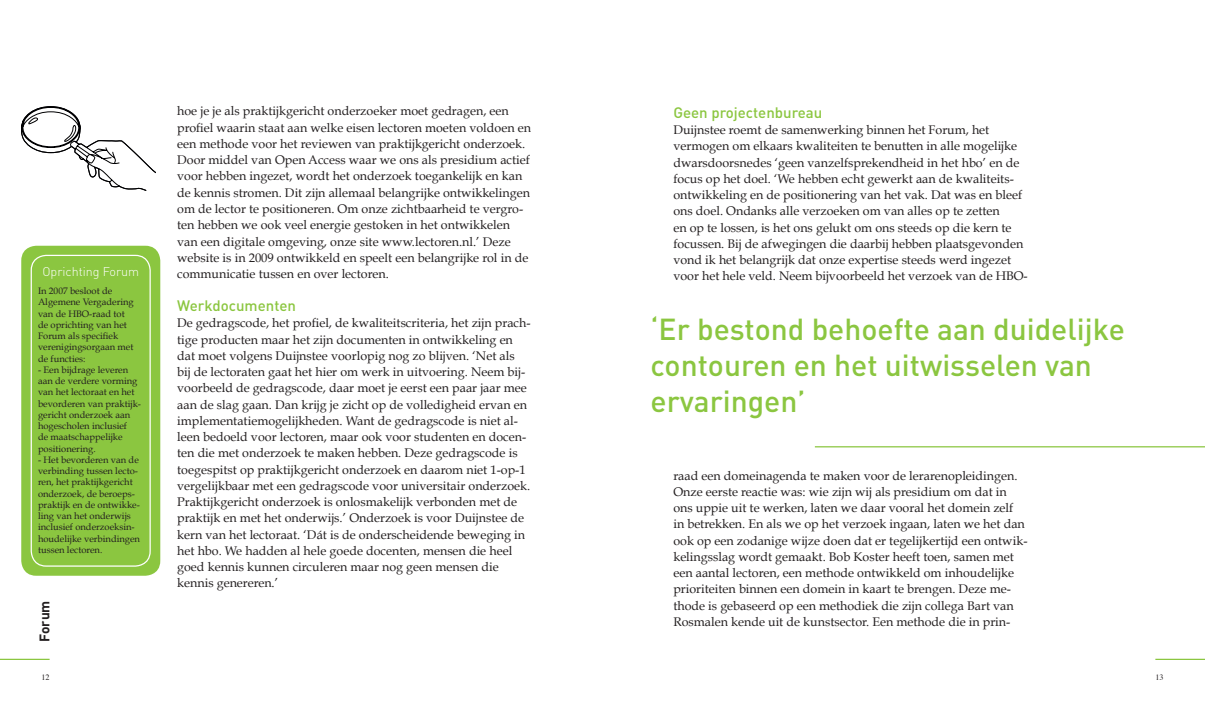
<style>
.page{position:relative;width:1205px;height:709px;background:#fff}
.page>*{position:absolute;margin:0;border:0;box-sizing:border-box;transform-origin:0 0}
.t1{font:500 30px/36px "DIN Pro";color:#8bc640}
.t2{font:500 15px "DIN Pro";color:#8bc640}
.t3{font:700 13.75px "DIN Pro";color:#231f20}
.t4{font:12.5px/16.2px "Book Antiqua";color:#231f20}
.t5{font:300 12.5px "DIN Pro";color:#fff}
.t6{font:9.38px/11.2px "Book Antiqua";color:#231f20}
.t7{font:8.12px "Times";color:#231f20}
</style>
<div class="page">
<hr style="left:0;top:658px;width:50px;height:2px;background:#8bc640">
<hr style="left:1155px;top:658px;width:50px;height:2px;background:#8bc640">
<hr style="left:815px;top:446px;width:390px;height:1px;background:#8bc640">
<div style="left:21px;top:246px;width:139px;height:329px;background:#8bc640;border-radius:15px"></div>
<div style="left:31px;top:255px;width:120px;height:311px;border:1px solid #fff;border-radius:15px"></div>
<svg style="left:21px;top:106px;width:135px;height:84px"></svg>
<p class="t5" style="left:42px;top:263px;width:98px">Oprichting Forum</p>
<p class="t6" style="left:38px;top:285px;width:97px">In 2007 besloot de<br>Algemene Vergadering van de HBO-raad tot de oprichting van het<br>Forum als specifiek verenigingsorgaan met de functies:</p>
<p class="t6" style="left:38px;top:364px;width:105px">- Een bijdrage leveren aan de verdere vorming van het lectoraat en het bevorderen van praktijk&shy;gericht onderzoek aan hogescholen inclusief<br>de maatschappelijke positionering.</p>
<p class="t6" style="left:38px;top:454px;width:104px">- Het bevorderen van de verbinding tussen lecto&shy;ren, het praktijkgericht onderzoek, de beroeps&shy;praktijk en de ontwikke&shy;ling van het onderwijs inclusief onderzoeksin&shy;houdelijke verbindingen tussen lectoren.</p>
<p class="t3" style="left:35px;top:642px;width:43px;rotate:-90deg">Forum</p>
<p class="t7" style="left:41px;top:670px;width:10px">12</p>
<p class="t4" style="left:177px;top:103px;width:355px">hoe je je als praktijkgericht onderzoeker moet gedragen, een profiel waarin staat aan welke eisen lectoren moeten voldoen en een methode voor het reviewen van praktijkgericht onderzoek.<br>Door middel van Open Access waar we ons als presidium actief voor hebben ingezet, wordt het onderzoek toegankelijk en kan de kennis stromen. Dit zijn allemaal belangrijke ontwikkelingen om de lector te positioneren. Om onze zichtbaarheid te vergro&shy;ten hebben we ook veel energie gestoken in het ontwikkelen van een digitale omgeving, onze site www.lectoren.nl.’ Deze website is in 2009 ontwikkeld en speelt een belangrijke rol in de communicatie tussen en over lectoren.</p>
<p class="t2" style="left:177px;top:295px;width:120px">Werkdocumenten</p>
<p class="t4" style="left:177px;top:315px;width:355px">De gedragscode, het profiel, de kwaliteitscriteria, het zijn prach&shy;tige producten maar het zijn documenten in ontwikkeling en dat moet volgens Duijnstee voorlopig nog zo blijven. ‘Net als bij de lectoraten gaat het hier om werk in uitvoering. Neem bij&shy;voorbeeld de gedragscode, daar moet je eerst een paar jaar mee aan de slag gaan. Dan krijg je zicht op de volledigheid ervan en implementatiemogelijkheden. Want de gedragscode is niet al&shy;leen bedoeld voor lectoren, maar ook voor studenten en docen&shy;ten die met onderzoek te maken hebben. Deze gedragscode is toegespitst op praktijkgericht onderzoek en daarom niet 1-op-1 vergelijkbaar met een gedragscode voor universitair onderzoek.<br>Praktijkgericht onderzoek is onlosmakelijk verbonden met de praktijk en met het onderwijs.’ Onderzoek is voor Duijnstee de kern van het lectoraat. ‘Dát is de onderscheidende beweging in het hbo. We hadden al hele goede docenten, mensen die heel goed kennis kunnen circuleren maar nog geen mensen die kennis genereren.’</p>
<p class="t2" style="left:673px;top:102px;width:150px">Geen projectenbureau</p>
<p class="t4" style="left:673px;top:122px;width:356px">Duijnstee roemt de samenwerking binnen het Forum, het vermogen om elkaars kwaliteiten te benutten in alle mogelijke dwarsdoorsnedes ‘geen vanzelfsprekendheid in het hbo’ en de focus op het doel. ‘We hebben echt gewerkt aan de kwaliteits&shy;ontwikkeling en de positionering van het vak. Dat was en bleef ons doel. Ondanks alle verzoeken om van alles op te zetten<br>en op te lossen, is het ons gelukt om ons steeds op die kern te focussen. Bij de afwegingen die daarbij hebben plaatsgevonden vond ik het belangrijk dat onze expertise steeds werd ingezet voor het hele veld. Neem bijvoorbeeld het verzoek van de HBO-</p>
<h1 class="t1" style="left:650px;top:310px;width:476px">‘Er bestond behoefte aan duidelijke contouren en het uitwisselen van ervaringen’</h1>
<p class="t4" style="left:673px;top:467px;width:356px">raad een domeinagenda te maken voor de lerarenopleidingen.<br>Onze eerste reactie was: wie zijn wij als presidium om dat in ons uppie uit te werken, laten we daar vooral het domein zelf<br>in betrekken. En als we op het verzoek ingaan, laten we het dan ook op een zodanige wijze doen dat er tegelijkertijd een ontwik&shy;kelingsslag wordt gemaakt. Bob Koster heeft toen, samen met een aantal lectoren, een methode ontwikkeld om inhoudelijke prioriteiten binnen een domein in kaart te brengen. Deze me&shy;thode is gebaseerd op een methodiek die zijn collega Bart van Rosmalen kende uit de kunstsector. Een methode die in prin-</p>
<p class="t7" style="left:1155px;top:670px;width:10px">13</p>
</div>
